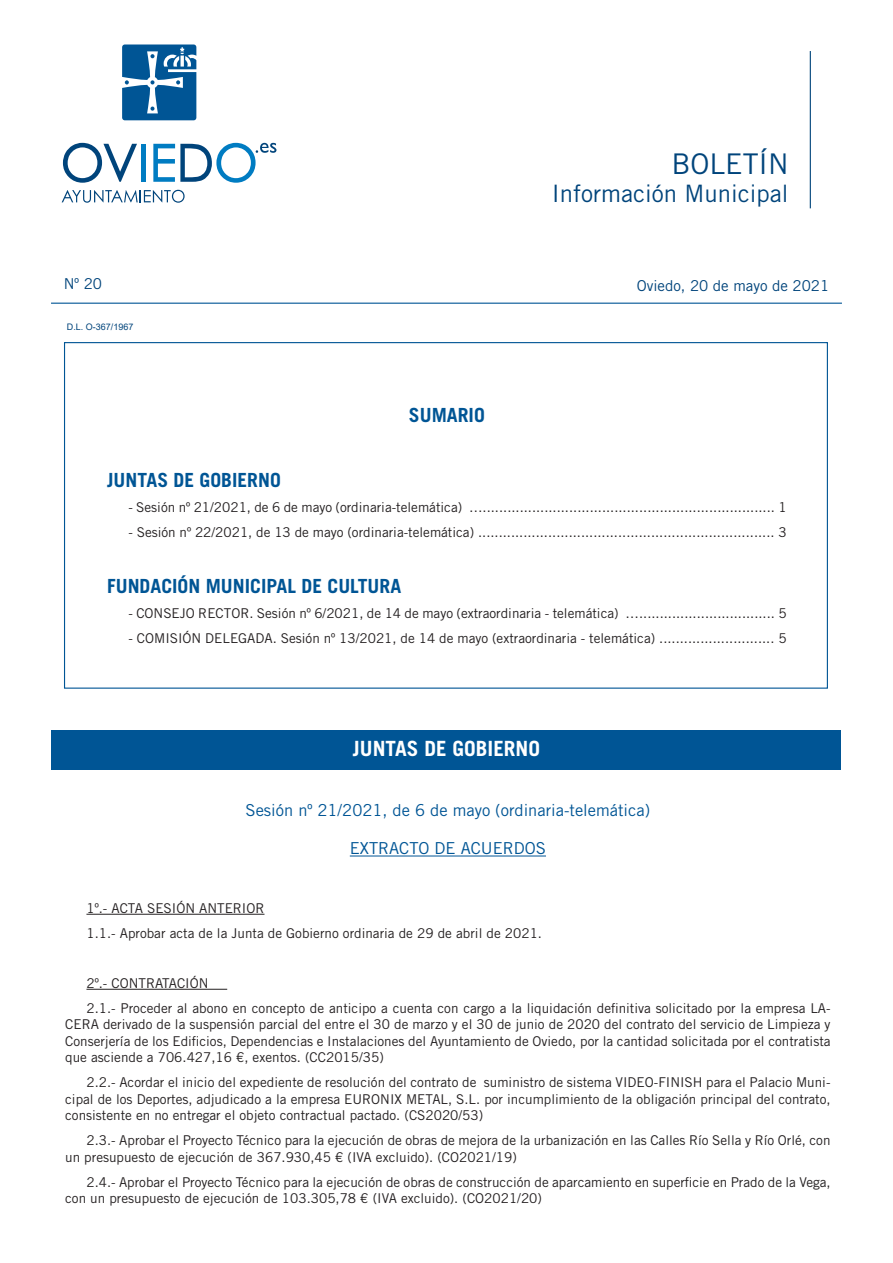
<style>
.page{position:relative;width:893px;height:1263px;background:#fff}
.page>*{position:absolute;margin:0;border:0;box-sizing:border-box;transform-origin:0 0}
.t1{font:28.5px "Trade Gothic LT Std";color:#00447b}
.t2{font:24px "Trade Gothic LT Std";color:#00447b}
.t3{font:700 21px "Trade Gothic LT Std";color:#fff}
.t4{font:700 19.5px "Trade Gothic LT Std";color:#005595}
.t5{font:16.5px "Trade Gothic LT Std";color:#005595}
.t6{font:15px "Trade Gothic LT Std";color:#00447b}
.t7{font:13.5px/16.5px "Trade Gothic LT Std";color:#231f20}
.t8{font:9px "Arial";color:#00447b}
</style>
<div class="page">
<hr style="left:810px;top:51px;width:1px;height:157px;background:#00447b">
<hr style="left:51px;top:303px;width:791px;height:1px;background:#005595">
<svg style="left:122px;top:45px;width:74px;height:75px"></svg>
<svg style="left:63px;top:143px;width:74px;height:40px"></svg>
<div style="left:141px;top:144px;width:5px;height:38px;background:#007cc2"></div>
<svg style="left:153px;top:143px;width:123px;height:40px"></svg>
<svg style="left:62px;top:190px;width:123px;height:13px"></svg>
<hr style="left:350px;top:855px;width:196px;height:1px;background:#005595">
<hr style="left:86px;top:914px;width:178px;height:1px;background:#231f20">
<hr style="left:86px;top:989px;width:141px;height:1px;background:#231f20">
<div style="left:52px;top:730px;width:789px;height:39px;background:#005595"></div>
<p class="t6" style="left:64px;top:275px;width:40px">Nº 20</p>
<p class="t8" style="left:67px;top:320px;width:68px">D.L. O-367/1967</p>
<h3 class="t4" style="left:409px;top:403px;width:77px">SUMARIO</h3>
<h1 class="t1" style="left:671px;top:146px;width:119px">BOLETÍN</h1>
<h2 class="t2" style="left:552px;top:179px;width:238px">Información Municipal</h2>
<p class="t6" style="left:637px;top:277px;width:194px">Oviedo, 20 de mayo de 2021</p>
<h3 class="t4" style="left:107px;top:468px;width:175px">JUNTAS DE GOBIERNO</h3>
<p class="t7" style="left:128px;top:499px;width:660px">- Sesión nº 21/2021, de 6 de mayo (ordinaria-telemática) …....................................................................... 1</p>
<p class="t7" style="left:128px;top:524px;width:660px">- Sesión nº 22/2021, de 13 de mayo (ordinaria-telemática) ........................................................................ 3</p>
<h3 class="t4" style="left:107px;top:574px;width:296px">FUNDACIÓN MUNICIPAL DE CULTURA</h3>
<p class="t7" style="left:128px;top:605px;width:660px">- CONSEJO RECTOR. Sesión nº 6/2021, de 14 de mayo (extraordinaria - telemática) …................................. 5</p>
<p class="t7" style="left:128px;top:630px;width:660px">- COMISIÓN DELEGADA. Sesión nº 13/2021, de 14 de mayo (extraordinaria - telemática) ............................ 5</p>
<h3 class="t3" style="left:353px;top:735px;width:189px">JUNTAS DE GOBIERNO</h3>
<p class="t5" style="left:246px;top:800px;width:406px">Sesión nº 21/2021, de 6 de mayo (ordinaria-telemática)</p>
<p class="t5" style="left:350px;top:838px;width:198px">EXTRACTO DE ACUERDOS</p>
<p class="t7" style="left:86px;top:895px;width:457px;line-height:25px">1º.- ACTA SESIÓN ANTERIOR<br>1.1.- Aprobar acta de la Junta de Gobierno ordinaria de 29 de abril de 2021.</p>
<p class="t7" style="left:86px;top:970px;width:746px;line-height:25px">2º.- CONTRATACIÓN<br>2.1.- Proceder al abono en concepto de anticipo a cuenta con cargo a la liquidación definitiva solicitado por la empresa LA-</p>
<p class="t7" style="left:65px;top:1016px;width:767px;text-align:justify">CERA derivado de la suspensión parcial del entre el 30 de marzo y el 30 de junio de 2020 del contrato del servicio de Limpieza y Conserjería de los Edificios, Dependencias e Instalaciones del Ayuntamiento de Oviedo, por la cantidad solicitada por el contratista que asciende a 706.427,16 €, exentos. (CC2015/35)</p>
<p class="t7" style="left:65px;top:1074px;width:767px;text-align:justify;text-indent:21px">2.2.- Acordar el inicio del expediente de resolución del contrato de suministro de sistema VIDEO-FINISH para el Palacio Muni&shy;cipal de los Deportes, adjudicado a la empresa EURONIX METAL, S.L. por incumplimiento de la obligación principal del contrato, consistente en no entregar el objeto contractual pactado. (CS2020/53)</p>
<p class="t7" style="left:65px;top:1132px;width:767px;text-indent:21px">2.3.- Aprobar el Proyecto Técnico para la ejecución de obras de mejora de la urbanización en las Calles Río Sella y Río Orlé, con un presupuesto de ejecución de 367.930,45 € (IVA excluido). (CO2021/19)</p>
<p class="t7" style="left:65px;top:1174px;width:767px;text-indent:21px">2.4.- Aprobar el Proyecto Técnico para la ejecución de obras de construcción de aparcamiento en superficie en Prado de la Vega, con un presupuesto de ejecución de 103.305,78 € (IVA excluido). (CO2021/20)</p>
</div>
